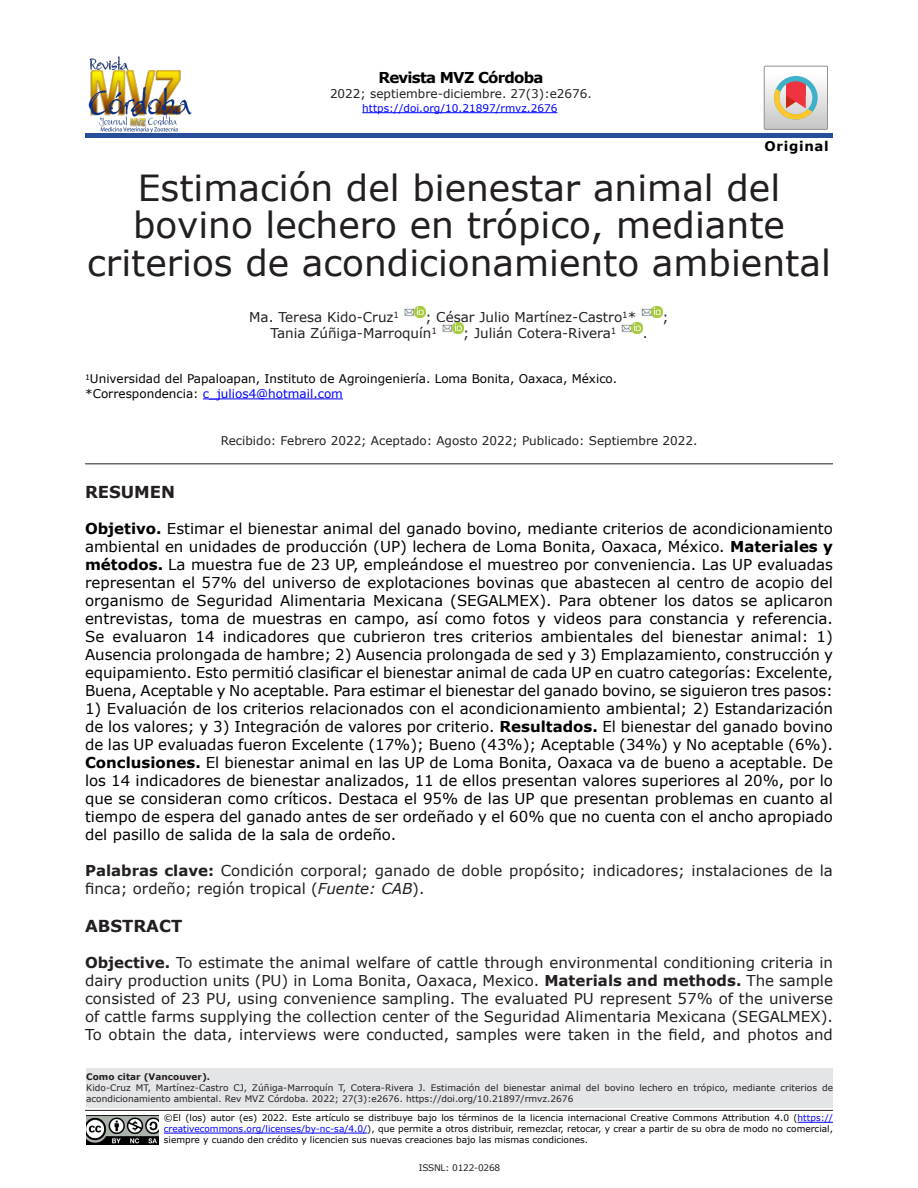
<style>
.page{position:relative;width:918px;height:1188px;background:#fff}
.page>*{position:absolute;margin:0;border:0;box-sizing:border-box;transform-origin:0 0}
.T1{font:36px/37.5px "Verdana";color:#231f20;text-align:center}
.t1{font:700 16.5px "Verdana";color:#231f20}
.t2{font:15px/18px "Verdana";letter-spacing:-.005em;color:#000;text-align:justify}
.t3{font:15px/18px "Verdana";color:#231f20}
.t4{font:700 15px "Verdana";letter-spacing:-.05em;color:#000}
.Autores{font:13.5px "Verdana";color:#231f20}
.t5{font:700 13.35px "Verdana";letter-spacing:.05em;color:#000}
.Recibido{font:12px "Verdana";color:#231f20}
.Filiación{font:12px "Verdana";color:#000}
.Filiación-2{font:12px "Verdana";color:#00f}
.t6{font:10.5px "Verdana";color:#00f}
.t7{font:9px/10.8px "Verdana";color:#000;text-align:justify}
.t8{font:9px/10.8px "Verdana";letter-spacing:.005em;color:#231f20}
.t9{font:700 9px "Verdana";color:#231f20}
.t10{font:9px "Verdana";letter-spacing:-.025em;color:#231f20}
.s1{color:#000}
.s2{font-weight:700}
.s3{font-style:italic}
.s4{color:#00f}
</style>
<div class="page">
<hr style="left:85px;top:1110px;width:748px;height:1px;background:#231f20">
<div style="left:86px;top:1068px;width:747px;height:39px;background:#e4e5e7"></div>
<hr style="left:85px;top:134px;width:748px;height:4px;background:#274d9b">
<hr style="left:798px;top:1122px;width:35px;height:1px;background:#00f">
<hr style="left:164px;top:1133px;width:203px;height:1px;background:#00f">
<img style="left:86px;top:1116px;width:73px;height:29px">
<hr style="left:362px;top:112px;width:195px;height:1px;background:#00f">
<img style="left:85px;top:56px;width:110px;height:78px">
<svg style="left:764px;top:66px;width:64px;height:63px"></svg>
<hr style="left:203px;top:399px;width:140px;height:1px;background:#00f">
<svg style="left:404px;top:306px;width:22px;height:12px"></svg>
<svg style="left:442px;top:322px;width:21px;height:12px"></svg>
<svg style="left:621px;top:306px;width:42px;height:28px"></svg>
<hr style="left:85px;top:464px;width:748px;height:1px;background:#231f20">
<p class="t4" style="left:378px;top:66px;width:167px">Revista MVZ Córdoba</p>
<p class="Recibido" style="left:330px;top:85px;width:263px">2022; septiembre-diciembre. 27(3):e2676.</p>
<p class="t6" style="left:362px;top:101px;width:197px">https://doi.org/10.21897/rmvz.2676</p>
<p class="t5" style="left:765px;top:137px;width:66px">Original</p>
<p class="T1" style="left:87px;top:169px;width:745px">Estimación del bienestar animal del bovino lechero en trópico, mediante criterios de acondicionamiento ambiental</p>
<p class="Autores" style="left:249px;top:307px;width:151px">Ma. Teresa Kido-Cruz<sup>1</sup></p>
<p class="Autores" style="left:425px;top:307px;width:212px">; César Julio Martínez-Castro<sup>1</sup>*</p>
<p class="Autores" style="left:663px;top:307px;width:8px">;</p>
<p class="Autores" style="left:270px;top:324px;width:168px">Tania Zúñiga-Marroquín<sup>1</sup></p>
<p class="Autores" style="left:463px;top:324px;width:155px">; Julián Cotera-Rivera<sup>1</sup></p>
<p class="Autores" style="left:643px;top:324px;width:6px">.</p>
<p class="Filiación" style="left:85px;top:371px;width:534px"><sup>1</sup>Universidad del Papaloapan, Instituto de Agroingeniería. Loma Bonita, Oaxaca, México.</p>
<p class="Filiación-2" style="left:85px;top:385px;width:259px"><span class="s1">*Correspondencia:</span> c_julios4@hotmail.com</p>
<p class="Recibido" style="left:221px;top:432px;width:478px">Recibido: Febrero 2022; Aceptado: Agosto 2022; Publicado: Septiembre 2022.</p>
<p class="t1" style="left:85px;top:481px;width:92px">RESUMEN</p>
<p class="t2" style="left:85px;top:520px;width:750px"><span class="s2">Objetivo.</span> Estimar el bienestar animal del ganado bovino, mediante criterios de acondicionamiento ambiental en unidades de producción (UP) lechera de Loma Bonita, Oaxaca, México. <span class="s2">Materiales y métodos.</span> La muestra fue de 23 UP, empleándose el muestreo por conveniencia. Las UP evaluadas representan el 57% del universo de explotaciones bovinas que abastecen al centro de acopio del organismo de Seguridad Alimentaria Mexicana (SEGALMEX). Para obtener los datos se aplicaron entrevistas, toma de muestras en campo, así como fotos y videos para constancia y referencia.<br>Se evaluaron 14 indicadores que cubrieron tres criterios ambientales del bienestar animal: 1)<br>Ausencia prolongada de hambre; 2) Ausencia prolongada de sed y 3) Emplazamiento, construcción y equipamiento. Esto permitió clasificar el bienestar animal de cada UP en cuatro categorías: Excelente, Buena, Aceptable y No aceptable. Para estimar el bienestar del ganado bovino, se siguieron tres pasos:</p>
<p class="t2" style="left:85px;top:700px;width:749px">1) Evaluación de los criterios relacionados con el acondicionamiento ambiental; 2) Estandarización de los valores; y 3) Integración de valores por criterio. <span class="s2">Resultados.</span> El bienestar del ganado bovino de las UP evaluadas fueron Excelente (17%); Bueno (43%); Aceptable (34%) y No aceptable (6%).<br><span class="s2">Conclusiones.</span> El bienestar animal en las UP de Loma Bonita, Oaxaca va de bueno a aceptable. De los 14 indicadores de bienestar analizados, 11 de ellos presentan valores superiores al 20%, por lo que se consideran como críticos. Destaca el 95% de las UP que presentan problemas en cuanto al tiempo de espera del ganado antes de ser ordeñado y el 60% que no cuenta con el ancho apropiado del pasillo de salida de la sala de ordeño.</p>
<p class="t3" style="left:85px;top:862px;width:749px"><span class="s2">Palabras clave:</span> Condición corporal; ganado de doble propósito; indicadores; instalaciones de la finca; ordeño; región tropical (<span class="s3">Fuente: CAB</span>).</p>
<p class="t1" style="left:85px;top:914px;width:99px">ABSTRACT</p>
<p class="t3" style="left:85px;top:953px;width:749px;text-align:justify"><span class="s2">Objective.</span> To estimate the animal welfare of cattle through environmental conditioning criteria in dairy production units (PU) in Loma Bonita, Oaxaca, Mexico. <span class="s2">Materials and methods.</span> The sample consisted of 23 PU, using convenience sampling. The evaluated PU represent 57% of the universe of cattle farms supplying the collection center of the Seguridad Alimentaria Mexicana (SEGALMEX).<br>To obtain the data, interviews were conducted, samples were taken in the field, and photos and</p>
<p class="t9" style="left:86px;top:1071px;width:126px">Como citar (Vancouver).</p>
<p class="t8" style="left:86px;top:1082px;width:748px">Kido-Cruz MT, Martínez-Castro CJ, Zúñiga-Marroquín T, Cotera-Rivera J. Estimación del bienestar animal del bovino lechero en trópico, mediante criterios de acondicionamiento ambiental. Rev MVZ Córdoba. 2022; 27(3):e2676. https://doi.org/10.21897/rmvz.2676</p>
<p class="t7" style="left:164px;top:1113px;width:671px">©El (los) autor (es) 2022. Este artículo se distribuye bajo los términos de la licencia internacional Creative Commons Attribution 4.0 (<span class="s4">https:// creativecommons.org/licenses/by-nc-sa/4.0/</span>), que permite a otros distribuir, remezclar, retocar, y crear a partir de su obra de modo no comercial, siempre y cuando den crédito y licencien sus nuevas creaciones bajo las mismas condiciones.</p>
<p class="t10" style="left:419px;top:1161px;width:83px">ISSNL: 0122-0268</p>
</div>
